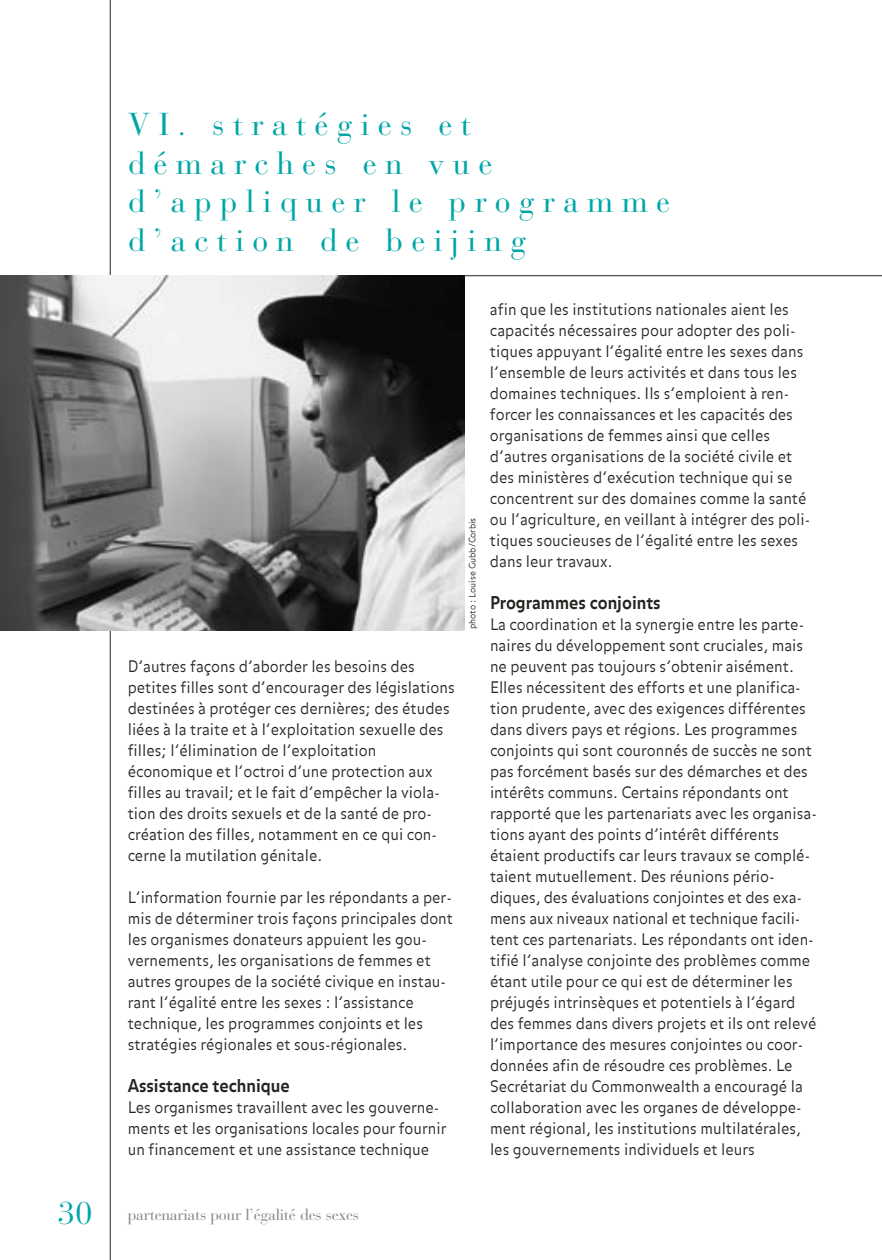
<style>
.page{position:relative;width:882px;height:1260px;background:#fff}
.page>*{position:absolute;margin:0;border:0;box-sizing:border-box;transform-origin:0 0}
.t1{font:31.5px/38.5px "Bauer Bodoni";letter-spacing:.26em;color:#00a6a7}
.t2{font:700 17.5px "Balance";color:#20231e;scale:.95 1}
.t3{font:300 15.75px/21px "Balance";color:#20231e;scale:.95 1}
.t4{font:15.75px "Bauer Bodoni";letter-spacing:-.015em;color:#818888}
.t5{font:300 8.75px "Balance";color:#20231e}
.s1{font-size:31.5px;color:#00a6a7}
</style>
<div class="page">
<hr style="left:110px;top:0;width:1px;height:1260px;background:#20231e">
<hr style="left:0;top:275px;width:882px;height:1px;background:#20231e">
<img style="left:0;top:276px;width:465px;height:354px">
<h1 class="t1" style="left:128px;top:109px;width:544px">VI. stratégies et démarches en vue d’appliquer le programme d’action de beijing</h1>
<p class="t3" style="left:128px;top:658px;width:346px">D’autres façons d’aborder les besoins des petites filles sont d’encourager des législations destinées à protéger ces dernières; des études liées à la traite et à l’exploitation sexuelle des filles; l’élimination de l’exploitation économique et l’octroi d’une protection aux filles au travail; et le fait d’empêcher la viola&shy;tion des droits sexuels et de la santé de pro&shy;création des filles, notamment en ce qui con&shy;cerne la mutilation génitale.</p>
<p class="t3" style="left:128px;top:889px;width:344px">L’information fournie par les répondants a per&shy;mis de déterminer trois façons principales dont les organismes donateurs appuient les gou&shy;vernements, les organisations de femmes et autres groupes de la société civique en instau&shy;rant l’égalité entre les sexes : l’assistance technique, les programmes conjoints et les stratégies régionales et sous-régionales.</p>
<p class="t2" style="left:128px;top:1080px;width:172px">Assistance technique</p>
<p class="t3" style="left:128px;top:1099px;width:337px">Les organismes travaillent avec les gouverne&shy;ments et les organisations locales pour fournir un financement et une assistance technique</p>
<p class="t5" style="left:469px;top:629px;width:113px;rotate:-90deg">photo : Louise Gubb/Corbis</p>
<p class="t3" style="left:490px;top:301px;width:339px">afin que les institutions nationales aient les capacités nécessaires pour adopter des poli&shy;tiques appuyant l’égalité entre les sexes dans l’ensemble de leurs activités et dans tous les domaines techniques. Ils s’emploient à ren&shy;forcer les connaissances et les capacités des organisations de femmes ainsi que celles d’autres organisations de la société civile et des ministères d’exécution technique qui se concentrent sur des domaines comme la santé ou l’agriculture, en veillant à intégrer des poli&shy;tiques soucieuses de l’égalité entre les sexes dans leur travaux.</p>
<p class="t2" style="left:490px;top:597px;width:181px">Programmes conjoints</p>
<p class="t3" style="left:490px;top:616px;width:346px">La coordination et la synergie entre les parte&shy;naires du développement sont cruciales, mais ne peuvent pas toujours s’obtenir aisément.<br>Elles nécessitent des efforts et une planifica&shy;tion prudente, avec des exigences différentes dans divers pays et régions. Les programmes conjoints qui sont couronnés de succès ne sont pas forcément basés sur des démarches et des intérêts communs. Certains répondants ont rapporté que les partenariats avec les organisa&shy;tions ayant des points d’intérêt différents étaient productifs car leurs travaux se complé&shy;taient mutuellement. Des réunions pério&shy;diques, des évaluations conjointes et des exa&shy;mens aux niveaux national et technique facili&shy;tent ces partenariats. Les répondants ont iden&shy;tifié l’analyse conjointe des problèmes comme étant utile pour ce qui est de déterminer les préjugés intrinsèques et potentiels à l’égard des femmes dans divers projets et ils ont relevé l’importance des mesures conjointes ou coor&shy;données afin de résoudre ces problèmes. Le Secrétariat du Commonwealth a encouragé la collaboration avec les organes de développe&shy;ment régional, les institutions multilatérales, les gouvernements individuels et leurs</p>
<p class="t4" style="left:58px;top:1209px;width:303px"><span class="s1">30</span> partenariats pour l’égalité des sexes</p>
</div>
